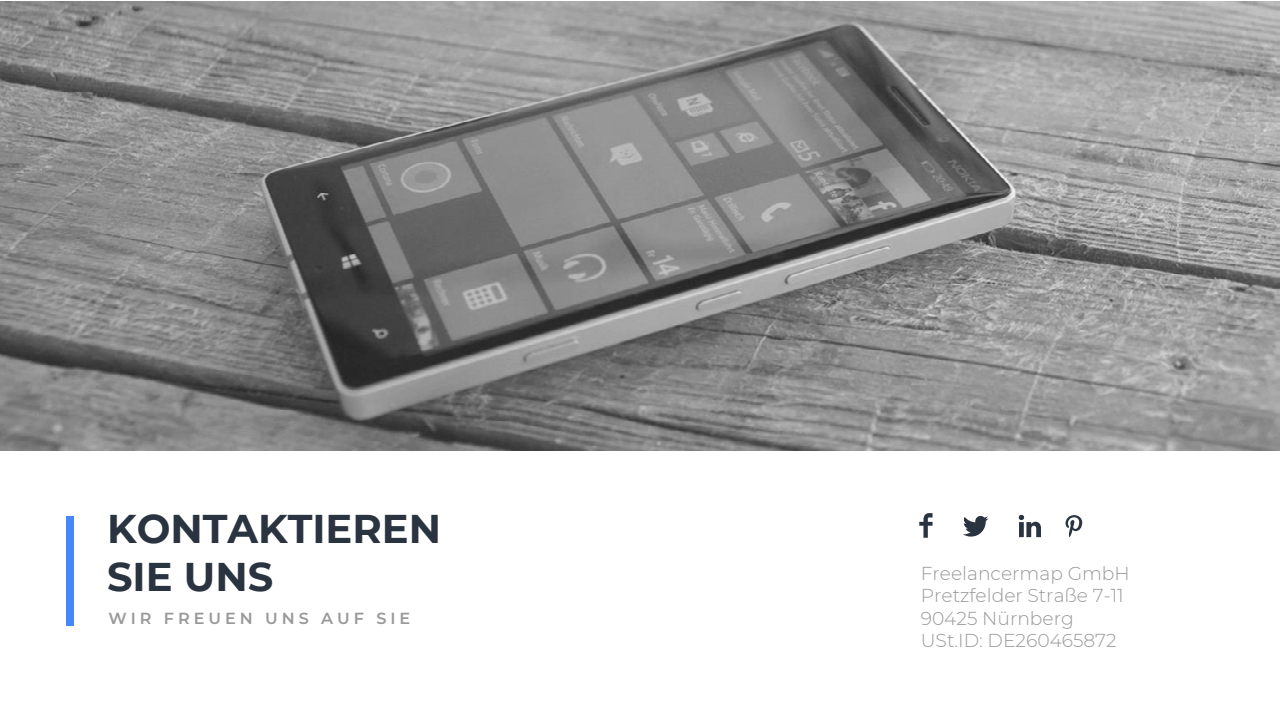
<style>
.page{position:relative;width:1280px;height:723px;background:#fff}
.page>*{position:absolute;margin:0;border:0;box-sizing:border-box;transform-origin:0 0}
.t1{font:700 40px/48px "Montserrat";color:#2a3340}
.t2{font:300 18.7px/22.4px "Montserrat";color:#999}
.t3{font:600 16px "Montserrat";letter-spacing:.245em;color:#999}
</style>
<div class="page">
<svg style="left:1019px;top:515px;width:22px;height:22px"></svg>
<svg style="left:963px;top:516px;width:25px;height:21px"></svg>
<svg style="left:1066px;top:515px;width:16px;height:22px"></svg>
<svg style="left:919px;top:513px;width:14px;height:25px"></svg>
<img style="left:0;top:1px;width:1280px;height:450px">
<div style="left:66px;top:516px;width:7px;height:110px;background:#4689f6"></div>
<h1 class="t1" style="left:107px;top:503px;width:335px">KONTAKTIEREN<br>SIE UNS</h1>
<p class="t3" style="left:108px;top:607px;width:303px">WIR FREUEN UNS AUF SIE</p>
<p class="t2" style="left:921px;top:561px;width:210px">Freelancermap GmbH<br>Pretzfelder Straße 7-11<br>90425 Nürnberg<br>USt.ID: DE260465872</p>
</div>
